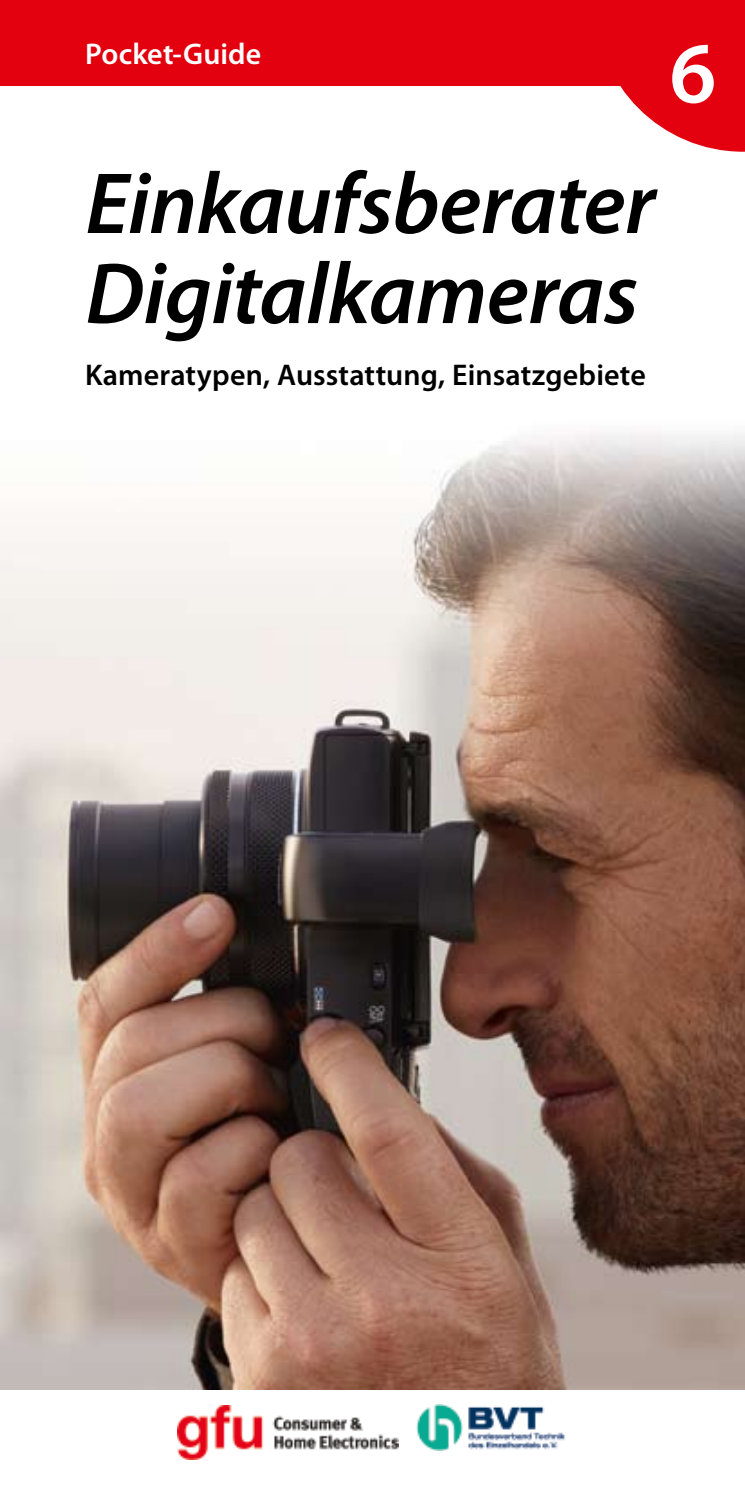
<style>
.page{position:relative;width:745px;height:1489px;background:#fff}
.page>*{position:absolute;margin:0;border:0;box-sizing:border-box;transform-origin:0 0}
.t1{font:italic 600 87.5px/90px "Myriad Pro";letter-spacing:-.01em;color:#000}
.t2{font:600 87.5px "Myriad Pro";color:#fff}
.t3{font:600 30px "Myriad Pro";letter-spacing:.005em;color:#000}
.t4{font:600 30px "Myriad Pro";letter-spacing:.005em;color:#fff}
</style>
<div class="page">
<div style="left:0;top:0;width:744px;height:85px;background:#e3000f"></div>
<img style="left:0;top:433px;width:744px;height:956px">
<img style="left:178px;top:1405px;width:220px;height:54px">
<img style="left:416px;top:1404px;width:149px;height:46px">
<svg style="left:595px;top:85px;width:149px;height:67px"></svg>
<p class="t4" style="left:85px;top:37px;width:178px">Pocket-Guide</p>
<h1 class="t2" style="left:669px;top:25px;width:48px">6</h1>
<h1 class="t1" style="left:85px;top:160px;width:571px">Einkaufsberater<br>Digitalkameras</h1>
<p class="t3" style="left:85px;top:358px;width:562px">Kameratypen, Ausstattung, Einsatzgebiete</p>
</div>
